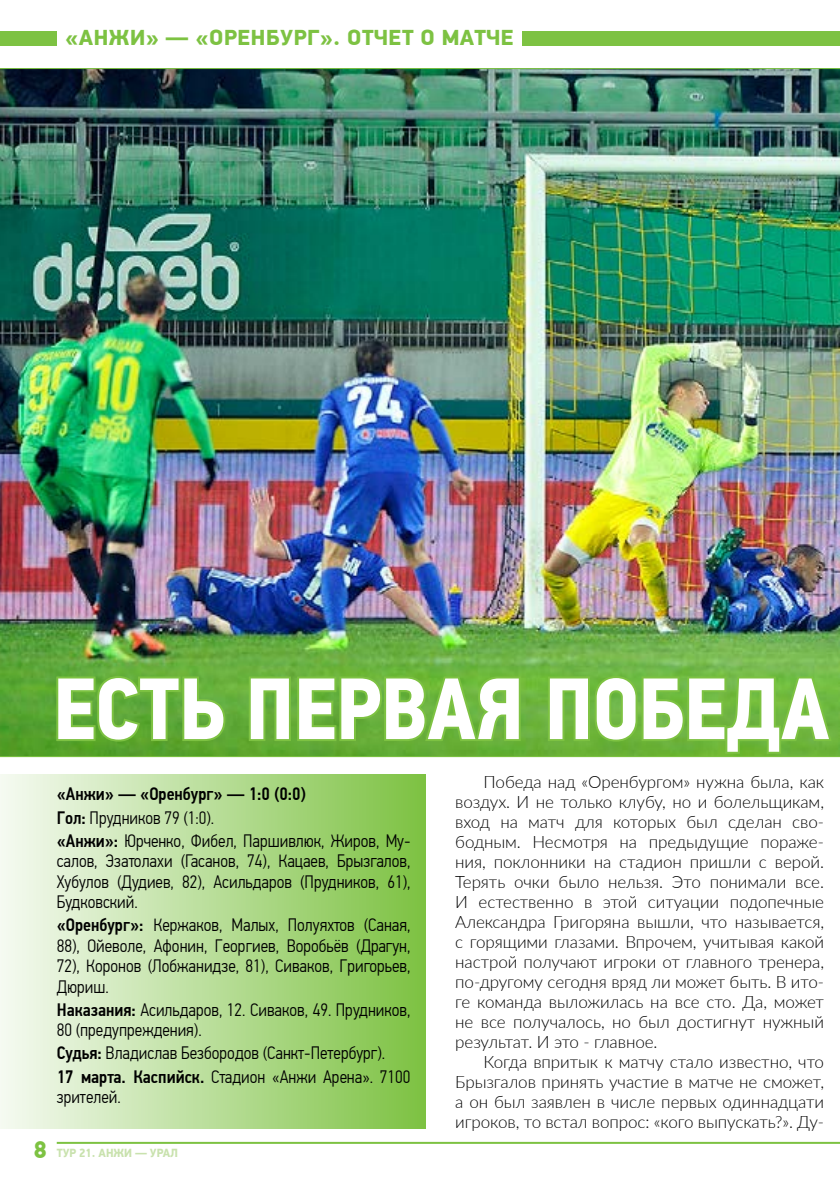
<style>
.page{position:relative;width:840px;height:1191px;background:#fff}
.page>*{position:absolute;margin:0;border:0;box-sizing:border-box;transform-origin:0 0}
.t1{font:700 87px "PF Din Text Cond Pro";letter-spacing:-.005em;color:#fff}
.t2{font:900 22px "PF Din Display Pro";letter-spacing:.025em;color:#7dc242}
.t3{font:300 18px/20.4px "PF Din Text Cond Pro";color:#000}
.t4{font:300 17px/20px "Lato";letter-spacing:-.005em;color:#000;text-align:justify}
.t5{font:900 12px "PF Din Display Pro";color:#c9e2ae;scale:.95 1}
.s1{font-weight:500}
.s2{font-size:24px;color:#7dc242}
</style>
<div class="page">
<hr style="left:57px;top:1141px;width:782px;height:2px;background:#7dc242">
<div style="left:0;top:31px;width:839px;height:15px;background:#7dc242"></div>
<div style="left:57px;top:29px;width:465px;height:31px;background:#fff"></div>
<img style="left:0;top:68px;width:839px;height:689px">
<svg style="left:54px;top:673px;width:174px;height:71px;background:#67b039"></svg>
<svg style="left:246px;top:674px;width:276px;height:70px;background:#6fb63d"></svg>
<svg style="left:545px;top:673px;width:288px;height:83px;background:#72b93f"></svg>
<div style="left:0;top:774px;width:425px;height:354px;background:linear-gradient(to right,#f5faf1,#7dc242)"></div>
<p class="t2" style="left:65px;top:24px;width:450px">«АНЖИ» — «ОРЕНБУРГ». ОТЧЕТ О МАТЧЕ</p>
<h1 class="t1" style="left:53px;top:656px;width:777px">ЕСТЬ ПЕРВАЯ ПОБЕДА</h1>
<p class="t3" style="left:57px;top:782px;width:355px;line-height:23.2px"><span class="s1">«Анжи» — «Оренбург» — 1:0 (0:0)<br>Гол:</span> Прудников 79 (1:0).<br><span class="s1">«Анжи»:</span> Юрченко, Фибел, Паршивлюк, Жиров, Му-</p>
<p class="t3" style="left:57px;top:851px;width:355px;text-align:justify">салов, Эзатолахи (Гасанов, 74), Кацаев, Брызгалов, Хубулов (Дудиев, 82), Асильдаров (Прудников, 61), Будковский.</p>
<p class="t3" style="left:57px;top:915px;width:355px;text-align:justify"><span class="s1">«Оренбург»:</span> Кержаков, Малых, Полуяхтов (Саная, 88), Ойеволе, Афонин, Георгиев, Воробьёв (Драгун, 72), Коронов (Лобжанидзе, 81), Сиваков, Григорьев, Дюриш.</p>
<p class="t3" style="left:57px;top:999px;width:355px"><span class="s1">Наказания:</span> Асильдаров, 12. Сиваков, 49. Прудников,<br>80 (предупреждения).</p>
<p class="t3" style="left:57px;top:1041px;width:355px;line-height:23.2px"><span class="s1">Судья:</span> Владислав Безбородов (Санкт-Петербург).<br><span class="s1">17 марта. Каспийск.</span> Стадион «Анжи Арена». 7100</p>
<p class="t3" style="left:57px;top:1086px;width:66px">зрителей.</p>
<p class="t4" style="left:455px;top:771px;width:370px;text-indent:28px">Победа над «Оренбургом» нужна была, как воздух. И не только клубу, но и болельщикам, вход на матч для которых был сделан сво&shy;бодным. Несмотря на предыдущие пораже&shy;ния, поклонники на стадион пришли с верой.<br>Терять очки было нельзя. Это понимали все.<br>И естественно в этой ситуации подопечные Александра Григоряна вышли, что называется, с горящими глазами. Впрочем, учитывая какой настрой получают игроки от главного тренера, по-другому сегодня вряд ли может быть. В ито&shy;ге команда выложилась на все сто. Да, может не все получалось, но был достигнут нужный результат. И это - главное.</p>
<p class="t4" style="left:455px;top:1051px;width:370px;text-indent:28px">Когда впритык к матчу стало известно, что Брызгалов принять участие в матче не сможет, а он был заявлен в числе первых одиннадцати игроков, то встал вопрос: «кого выпускать?». Ду-</p>
<p class="t5" style="left:33px;top:1145px;width:153px"><span class="s2">8</span> ТУР 21. АНЖИ — УРАЛ</p>
</div>
